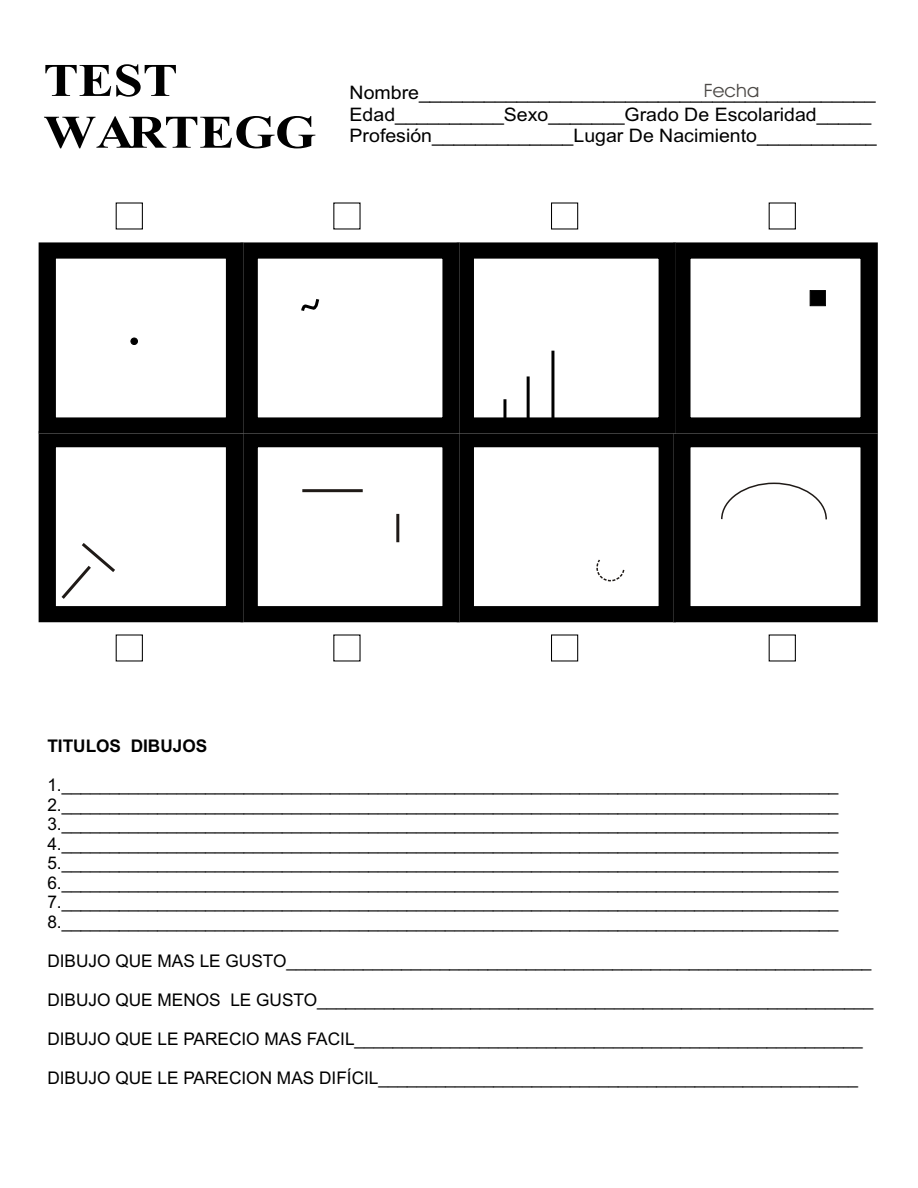
<style>
.page{position:relative;width:918px;height:1188px;background:#fff}
.page>*{position:absolute;margin:0;border:0;box-sizing:border-box;transform-origin:0 0}
.t1{font:700 46.8px/51.8px "Times New Roman";color:#000;scale:1.12 1}
.t2{font:18.6px/21.5px "Arial";color:#000;scale:1.05 1}
.t3{font:18.45px "Avant Garde Bk BT";color:#4d4a47;scale:1.05 1}
.t4{font:17.4px/19.5px "Arial";color:#000;text-align:justify}
.t5{font:700 17.4px "Arial";color:#000}
</style>
<div class="page">
<hr style="left:116px;top:660px;width:26px;height:2px;background:#000">
<svg style="left:142px;top:634px;width:1px;height:28px"></svg>
<hr style="left:116px;top:634px;width:26px;height:2px;background:#000">
<svg style="left:116px;top:634px;width:1px;height:28px"></svg>
<hr style="left:334px;top:660px;width:26px;height:2px;background:#000">
<svg style="left:360px;top:634px;width:1px;height:28px"></svg>
<hr style="left:334px;top:634px;width:26px;height:2px;background:#000">
<svg style="left:333px;top:634px;width:1px;height:28px"></svg>
<hr style="left:552px;top:660px;width:26px;height:2px;background:#000">
<svg style="left:577px;top:634px;width:2px;height:28px"></svg>
<hr style="left:552px;top:634px;width:26px;height:2px;background:#000">
<svg style="left:551px;top:634px;width:1px;height:28px"></svg>
<hr style="left:769px;top:660px;width:26px;height:2px;background:#000">
<svg style="left:795px;top:634px;width:1px;height:28px"></svg>
<hr style="left:769px;top:634px;width:26px;height:2px;background:#000">
<svg style="left:769px;top:634px;width:1px;height:28px"></svg>
<hr style="left:116px;top:228px;width:26px;height:2px;background:#000">
<svg style="left:142px;top:202px;width:1px;height:28px"></svg>
<hr style="left:116px;top:202px;width:26px;height:2px;background:#000">
<svg style="left:116px;top:202px;width:1px;height:28px"></svg>
<hr style="left:334px;top:228px;width:26px;height:2px;background:#000">
<svg style="left:360px;top:202px;width:1px;height:28px"></svg>
<hr style="left:334px;top:202px;width:26px;height:2px;background:#000">
<svg style="left:333px;top:202px;width:1px;height:28px"></svg>
<hr style="left:552px;top:228px;width:26px;height:2px;background:#000">
<svg style="left:577px;top:202px;width:2px;height:28px"></svg>
<hr style="left:552px;top:202px;width:26px;height:2px;background:#000">
<svg style="left:551px;top:202px;width:1px;height:28px"></svg>
<hr style="left:769px;top:228px;width:26px;height:2px;background:#000">
<svg style="left:795px;top:202px;width:1px;height:28px"></svg>
<hr style="left:769px;top:202px;width:26px;height:2px;background:#000">
<svg style="left:769px;top:202px;width:1px;height:28px"></svg>
<svg style="left:39px;top:242px;width:839px;height:380px"></svg>
<h1 class="t1" style="left:43px;top:59px;width:245px">TEST<br>WARTEGG</h1>
<p class="t3" style="left:704px;top:83px;width:54px">Fecha</p>
<p class="t2" style="left:350px;top:84px;width:504px">Nombre__________________________________________<br>Edad__________Sexo_______Grado De Escolaridad_____<br>Profesión_____________Lugar De Nacimiento___________</p>
<p class="t5" style="left:47px;top:740px;width:161px">TITULOS DIBUJOS</p>
<p class="t4" style="left:47px;top:777px;width:793px">1._________________________________________________________________________________ 2._________________________________________________________________________________ 3._________________________________________________________________________________ 4._________________________________________________________________________________ 5._________________________________________________________________________________ 6._________________________________________________________________________________ 7._________________________________________________________________________________ 8._________________________________________________________________________________</p>
<p class="t4" style="left:47px;top:953px;width:826px">DIBUJO QUE MAS LE GUSTO_____________________________________________________________</p>
<p class="t4" style="left:47px;top:992px;width:828px">DIBUJO QUE MENOS LE GUSTO__________________________________________________________</p>
<p class="t4" style="left:47px;top:1031px;width:817px">DIBUJO QUE LE PARECIO MAS FACIL_____________________________________________________</p>
<p class="t4" style="left:47px;top:1070px;width:812px">DIBUJO QUE LE PARECION MAS DIFÍCIL__________________________________________________</p>
</div>
